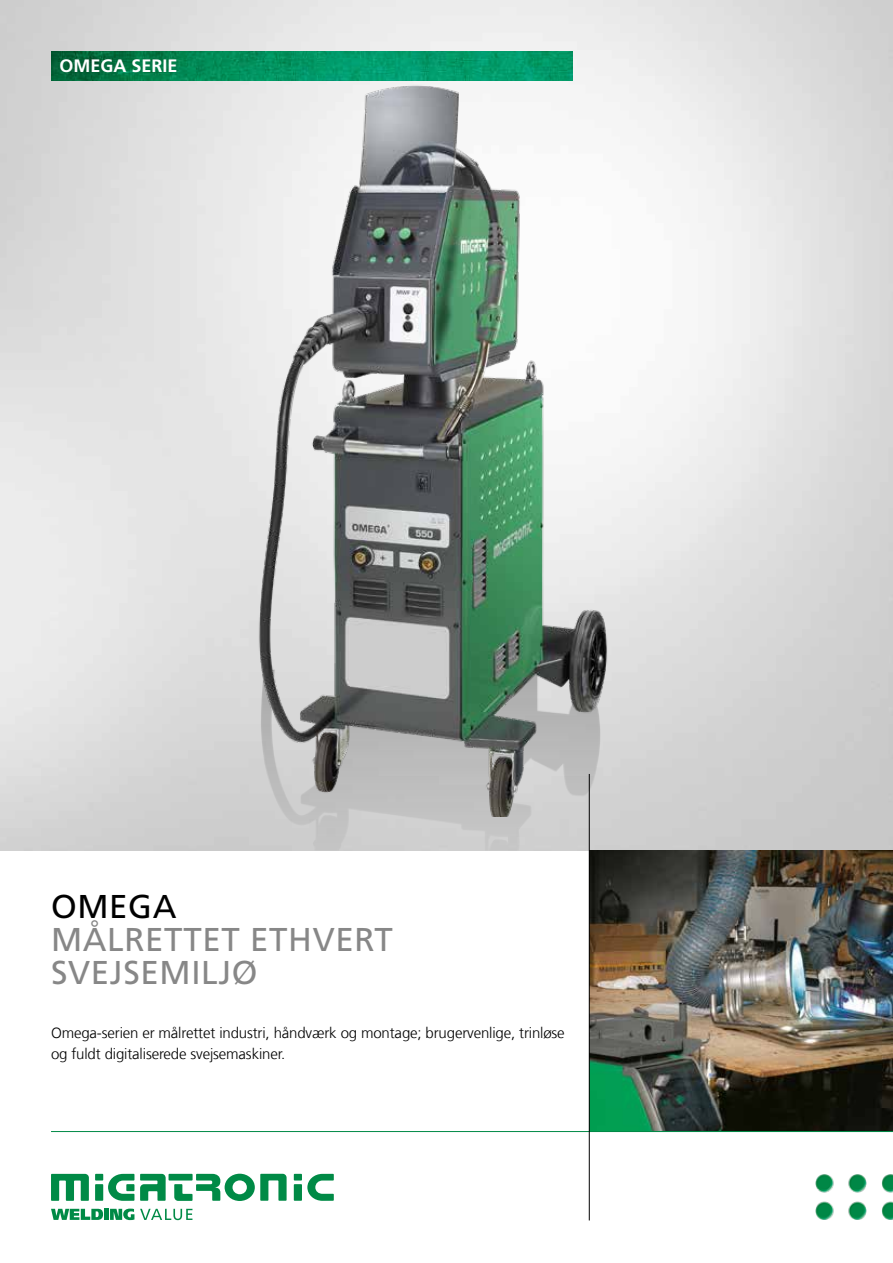
<style>
.page{position:relative;width:893px;height:1263px;background:#fff}
.page>*{position:absolute;margin:0;border:0;box-sizing:border-box;transform-origin:0 0}
.t1{font:33px/33px "Frutiger LT Pro";letter-spacing:.02em;color:#878787}
.t2{font:33px "Frutiger LT Pro";letter-spacing:.02em;color:#000}
.t3{font:700 18px "Frutiger LT Pro";color:#fff}
.t4{font:300 15px/21px "Frutiger LT Com";letter-spacing:-.01em;color:#000}
</style>
<div class="page">
<img style="left:590px;top:850px;width:303px;height:281px">
<img style="left:51px;top:51px;width:522px;height:30px">
<div style="left:95px;top:1174px;width:8px;height:6px;background:#008a46"></div>
<div style="left:95px;top:1184px;width:8px;height:17px;background:#008a46"></div>
<div style="left:294px;top:1174px;width:8px;height:6px;background:#008a46"></div>
<div style="left:294px;top:1184px;width:8px;height:17px;background:#008a46"></div>
<svg style="left:108px;top:1174px;width:26px;height:27px"></svg>
<svg style="left:307px;top:1174px;width:27px;height:27px"></svg>
<svg style="left:140px;top:1174px;width:26px;height:27px"></svg>
<svg style="left:51px;top:1174px;width:38px;height:27px"></svg>
<div style="left:169px;top:1174px;width:24px;height:6px;background:#008a46"></div>
<svg style="left:174px;top:1174px;width:113px;height:27px"></svg>
<svg style="left:51px;top:1209px;width:52px;height:11px"></svg>
<div style="left:104px;top:1209px;width:5px;height:11px;background:#008a46"></div>
<svg style="left:110px;top:1208px;width:24px;height:12px"></svg>
<svg style="left:140px;top:1209px;width:52px;height:11px"></svg>
<img style="left:815px;top:1174px;width:78px;height:46px">
<hr style="left:51px;top:1131px;width:842px;height:1px;background:#008a46">
<hr style="left:589px;top:774px;width:1px;height:446px;background:#000">
<img style="left:248px;top:816px;width:364px;height:34px">
<img style="left:246px;top:72px;width:373px;height:744px">
<p class="t3" style="left:60px;top:55px;width:120px">OMEGA SERIE</p>
<h1 class="t2" style="left:51px;top:887px;width:127px">OMEGA</h1>
<h1 class="t1" style="left:51px;top:923px;width:343px">MÅLRETTET ETHVERT<br>SVEJSEMILJØ</h1>
<p class="t4" style="left:51px;top:1022px;width:515px">Omega-serien er målrettet industri, håndværk og montage; brugervenlige, trinløse og fuldt digitaliserede svejsemaskiner.</p>
</div>
